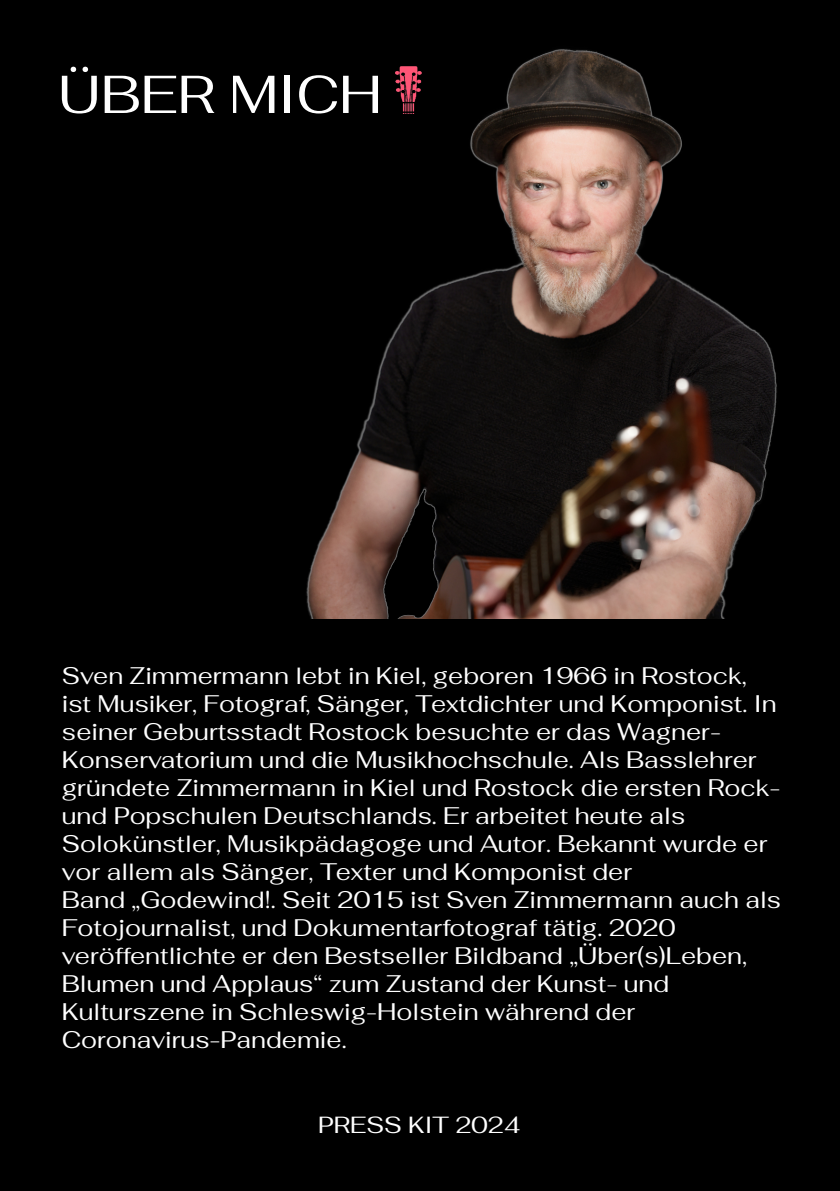
<style>
.page{position:relative;width:840px;height:1191px;background:#fff}
.page>*{position:absolute;margin:0;border:0;box-sizing:border-box;transform-origin:0 0}
.t1{font:53.2px "Fahkwang";color:#fff}
.t2{font:24px/28px "Fahkwang";color:#fff}
.t3{font:23.4px "Fahkwang";color:#fff}
</style>
<div class="page">
<div style="left:0;top:0;width:839px;height:1191px;background:#000"></div>
<img style="left:306px;top:49px;width:471px;height:569px">
<h1 class="t1" style="left:58px;top:59px;width:325px">ÜBER MICH</h1>
<p class="t2" style="left:62px;top:662px;width:720px">Sven Zimmermann lebt in Kiel, geboren 1966 in Rostock, ist Musiker, Fotograf, Sänger, Textdichter und Komponist. In seiner Geburtsstadt Rostock besuchte er das Wagner-Konservatorium und die Musikhochschule. Als Basslehrer gründete Zimmermann in Kiel und Rostock die ersten Rock&shy;und Popschulen Deutschlands. Er arbeitet heute als Solokünstler, Musikpädagoge und Autor. Bekannt wurde er vor allem als Sänger, Texter und Komponist der<br>Band „Godewind!. Seit 2015 ist Sven Zimmermann auch als Fotojournalist, und Dokumentarfotograf tätig. 2020 veröffentlichte er den Bestseller Bildband „Über(s)Leben, Blumen und Applaus“ zum Zustand der Kunst- und Kulturszene in Schleswig-Holstein während der Coronavirus-Pandemie.</p>
<p class="t3" style="left:318px;top:1110px;width:203px">PRESS KIT 2024</p>
</div>
